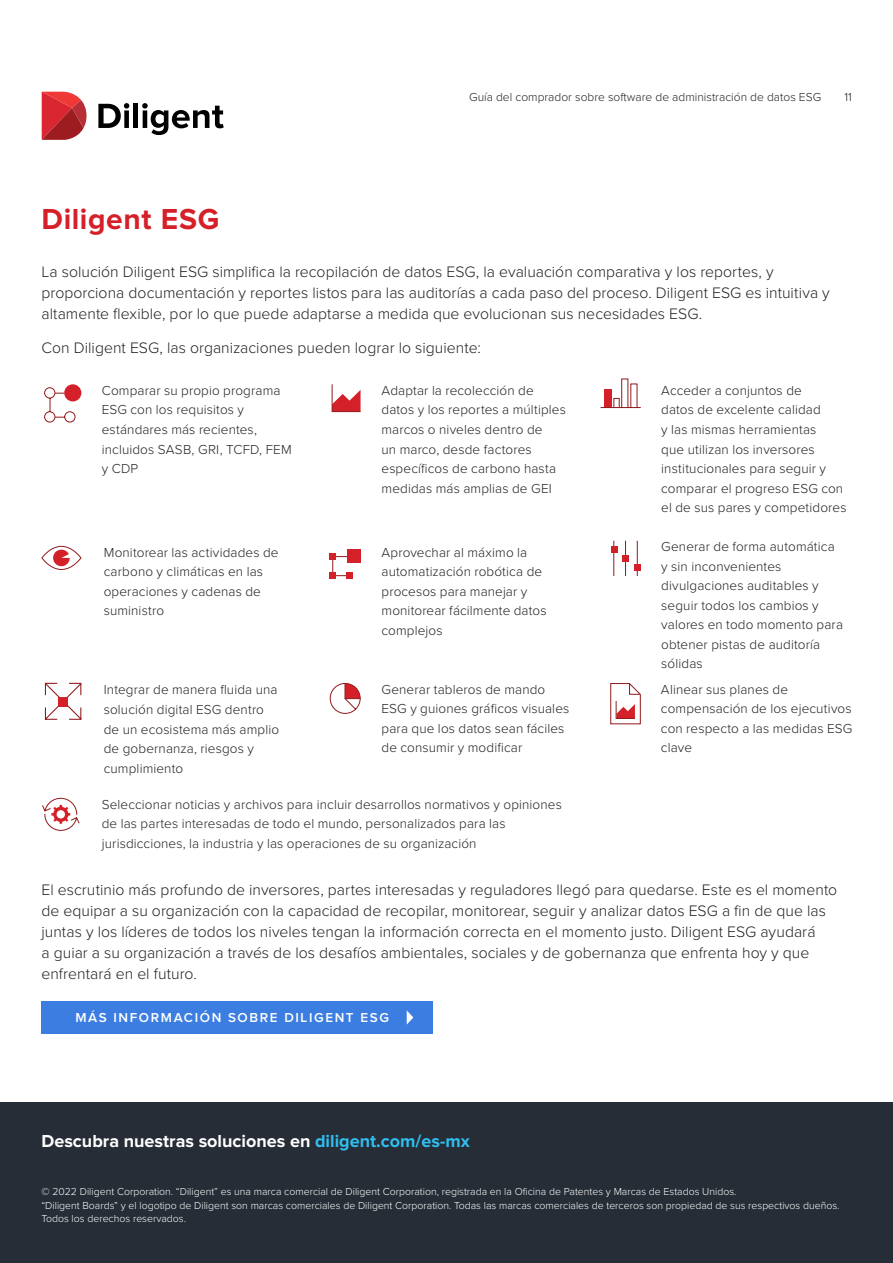
<style>
.page{position:relative;width:893px;height:1263px;background:#fff}
.page>*{position:absolute;margin:0;border:0;box-sizing:border-box;transform-origin:0 0}
.Body_text{font:700 30px "Proxima Nova";letter-spacing:.02em;color:#d5202a}
.CTA-Head{font:700 18px "Proxima Nova";color:#fff}
.Body_text-2{font:300 15.75px/21px "Proxima Nova";letter-spacing:.005em;color:#231f20}
.Body_text-3{font:300 13.5px/19.5px "Proxima Nova";letter-spacing:.01em;color:#231f20}
.CTA{font:600 13.5px "Proxima Nova";letter-spacing:.12em;color:#fff}
.t1{font:300 12px "Proxima Nova";color:#231f20}
.t2{font:300 10.5px/13.5px "Proxima Nova";color:#fff}
.s1{color:#30bfef}
</style>
<div class="page">
<svg style="left:98px;top:103px;width:31px;height:25px"></svg>
<div style="left:133px;top:104px;width:5px;height:24px;background:#000"></div>
<svg style="left:142px;top:103px;width:82px;height:32px"></svg>
<svg style="left:41px;top:91px;width:46px;height:49px;background:#cc474c"></svg>
<div style="left:0;top:1103px;width:893px;height:160px;background:#262d37"></div>
<div style="left:41px;top:1001px;width:392px;height:33px;background:#3b7de1"></div>
<svg style="left:407px;top:1011px;width:6px;height:13px"></svg>
<svg style="left:600px;top:378px;width:41px;height:30px"></svg>
<svg style="left:329px;top:683px;width:32px;height:31px"></svg>
<svg style="left:331px;top:384px;width:30px;height:28px"></svg>
<svg style="left:610px;top:683px;width:31px;height:42px"></svg>
<div style="left:42px;top:546px;width:39px;height:24px;border:1px solid #911a1c;border-radius:50%"></div>
<svg style="left:52px;top:549px;width:18px;height:18px"></svg>
<div style="left:64px;top:384px;width:17px;height:17px;background:#d42129;border-radius:50%"></div>
<svg style="left:44px;top:387px;width:32px;height:36px"></svg>
<div style="left:347px;top:549px;width:14px;height:14px;background:#d42129"></div>
<svg style="left:330px;top:553px;width:23px;height:26px"></svg>
<svg style="left:42px;top:797px;width:38px;height:34px"></svg>
<hr style="left:613px;top:541px;width:1px;height:34px;background:#911a1c">
<hr style="left:625px;top:541px;width:1px;height:34px;background:#911a1c">
<hr style="left:637px;top:541px;width:1px;height:34px;background:#911a1c">
<svg style="left:611px;top:546px;width:6px;height:6px"></svg>
<div style="left:622px;top:555px;width:7px;height:7px;background:#d42129"></div>
<div style="left:634px;top:564px;width:7px;height:6px;background:#d42129"></div>
<svg style="left:44px;top:682px;width:38px;height:38px"></svg>
<div style="left:58px;top:697px;width:10px;height:9px;background:#d42129"></div>
<p class="t1" style="left:469px;top:88px;width:354px">Guía del comprador sobre software de administración de datos ESG</p>
<p class="t1" style="left:844px;top:88px;width:9px">11</p>
<p class="Body_text" style="left:41px;top:206px;width:179px">Diligent ESG</p>
<p class="Body_text-2" style="left:41px;top:260px;width:790px">La solución Diligent ESG simplifica la recopilación de datos ESG, la evaluación comparativa y los reportes, y proporciona documentación y reportes listos para las auditorías a cada paso del proceso. Diligent ESG es intuitiva y altamente flexible, por lo que puede adaptarse a medida que evolucionan sus necesidades ESG.</p>
<p class="Body_text-2" style="left:41px;top:337px;width:441px">Con Diligent ESG, las organizaciones pueden lograr lo siguiente:</p>
<p class="Body_text-3" style="left:102px;top:380px;width:191px">Comparar su propio programa<br>ESG con los requisitos y estándares más recientes, incluidos SASB, GRI, TCFD, FEM y CDP</p>
<p class="Body_text-3" style="left:382px;top:380px;width:186px">Adaptar la recolección de datos y los reportes a múltiples marcos o niveles dentro de<br>un marco, desde factores específicos de carbono hasta medidas más amplias de GEI</p>
<p class="Body_text-3" style="left:661px;top:380px;width:187px">Acceder a conjuntos de<br>datos de excelente calidad<br>y las mismas herramientas<br>que utilizan los inversores institucionales para seguir y comparar el progreso ESG con el de sus pares y competidores</p>
<p class="Body_text-3" style="left:104px;top:542px;width:176px">Monitorear las actividades de carbono y climáticas en las operaciones y cadenas de suministro</p>
<p class="Body_text-3" style="left:661px;top:536px;width:183px">Generar de forma automática y sin inconvenientes divulgaciones auditables y seguir todos los cambios y valores en todo momento para obtener pistas de auditoría sólidas</p>
<p class="Body_text-3" style="left:382px;top:542px;width:166px">Aprovechar al máximo la automatización robótica de procesos para manejar y monitorear fácilmente datos complejos</p>
<p class="Body_text-3" style="left:104px;top:679px;width:177px">Integrar de manera fluida una solución digital ESG dentro de un ecosistema más amplio de gobernanza, riesgos y cumplimiento</p>
<p class="Body_text-3" style="left:382px;top:679px;width:189px">Generar tableros de mando<br>ESG y guiones gráficos visuales para que los datos sean fáciles de consumir y modificar</p>
<p class="Body_text-3" style="left:102px;top:794px;width:462px">Seleccionar noticias y archivos para incluir desarrollos normativos y opiniones de las partes interesadas de todo el mundo, personalizados para las jurisdicciones, la industria y las operaciones de su organización</p>
<p class="Body_text-3" style="left:661px;top:679px;width:193px">Alinear sus planes de compensación de los ejecutivos con respecto a las medidas ESG clave</p>
<p class="Body_text-2" style="left:41px;top:878px;width:797px">El escrutinio más profundo de inversores, partes interesadas y reguladores llegó para quedarse. Este es el momento de equipar a su organización con la capacidad de recopilar, monitorear, seguir y analizar datos ESG a fin de que las juntas y los líderes de todos los niveles tengan la información correcta en el momento justo. Diligent ESG ayudará<br>a guiar a su organización a través de los desafíos ambientales, sociales y de gobernanza que enfrenta hoy y que enfrentará en el futuro.</p>
<p class="CTA" style="left:75px;top:1011px;width:315px">MÁS INFORMACIÓN SOBRE DILIGENT ESG</p>
<p class="CTA-Head" style="left:41px;top:1133px;width:430px">Descubra nuestras soluciones en <span class="s1">diligent.com/es-mx</span></p>
<p class="t2" style="left:41px;top:1184px;width:800px">© 2022 Diligent Corporation. “Diligent” es una marca comercial de Diligent Corporation, registrada en la Oficina de Patentes y Marcas de Estados Unidos.<br>“Diligent Boards” y el logotipo de Diligent son marcas comerciales de Diligent Corporation. Todas las marcas comerciales de terceros son propiedad de sus respectivos dueños.<br>Todos los derechos reservados.</p>
</div>
